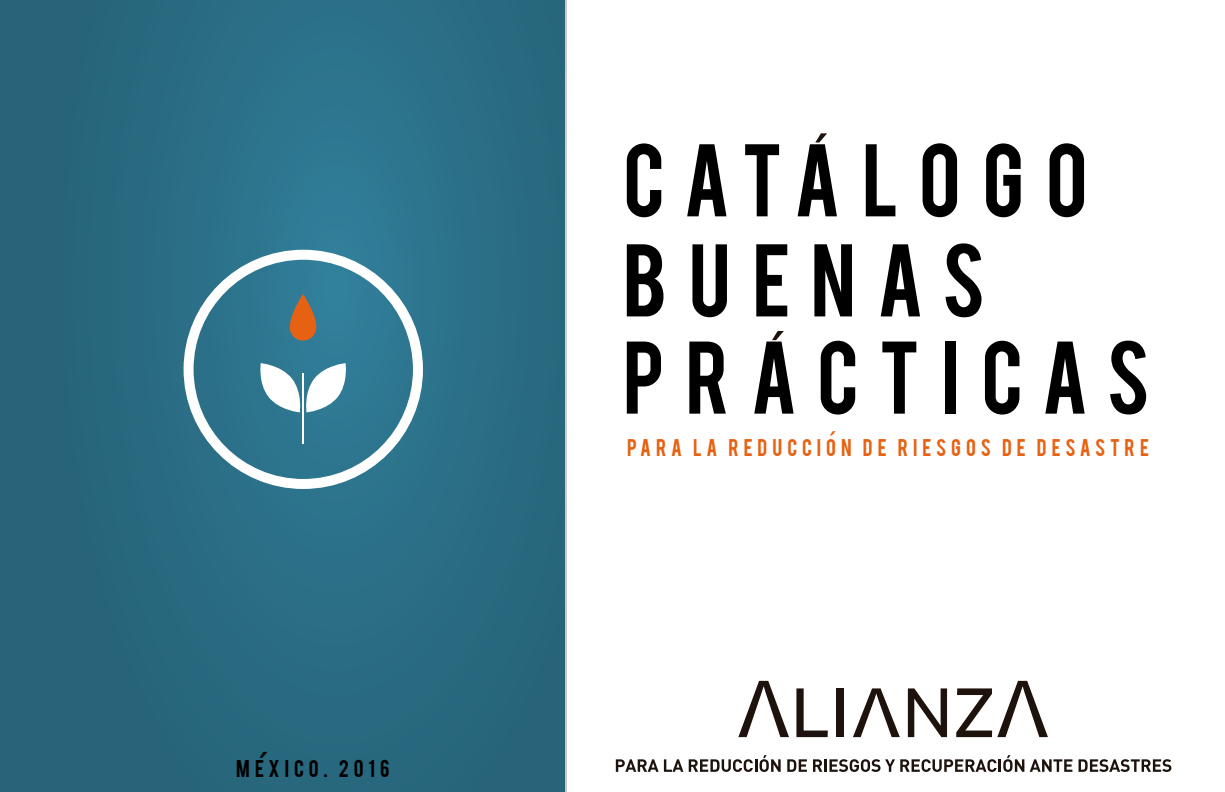
<style>
.page{position:relative;width:1225px;height:792px;background:#fff}
.page>*{position:absolute;margin:0;border:0;box-sizing:border-box;transform-origin:0 0}
.t1{font:81px/97.2px "Bebas";letter-spacing:.25em;color:#010001}
.t2{font:64px "Myriad Pro";color:#1e120d}
.t3{font:42px "Myriad Pro";color:#1e120d}
.t4{font:30px "Myriad Pro";color:#e76112}
.t5{font:19px "Bebas";letter-spacing:.26em;color:#e76112}
.t6{font:19px "Bebas";letter-spacing:.26em;color:#010001}
</style>
<div class="page">
<svg style="left:0;top:0;width:567px;height:792px;background:#2c6d84"></svg>
<svg style="left:290px;top:294px;width:26px;height:47px"></svg>
<svg style="left:258px;top:363px;width:90px;height:49px"></svg>
<hr style="left:302px;top:373px;width:2px;height:71px;background:#fff">
<div style="left:183px;top:250px;width:240px;height:239px;border:10px solid #fff;border-radius:50%"></div>
<svg style="left:738px;top:681px;width:51px;height:56px"></svg>
<svg style="left:796px;top:688px;width:32px;height:49px"></svg>
<div style="left:836px;top:688px;width:8px;height:49px;background:#1e120d"></div>
<svg style="left:853px;top:688px;width:47px;height:49px"></svg>
<svg style="left:908px;top:688px;width:39px;height:49px"></svg>
<svg style="left:956px;top:681px;width:92px;height:56px"></svg>
<svg style="left:616px;top:759px;width:42px;height:13px"></svg>
<svg style="left:664px;top:755px;width:116px;height:17px"></svg>
<svg style="left:787px;top:759px;width:20px;height:13px"></svg>
<svg style="left:813px;top:755px;width:259px;height:17px"></svg>
<svg style="left:1078px;top:759px;width:93px;height:13px"></svg>
<h3 class="t3" style="left:255px;top:741px;width:14px">´</h3>
<p class="t6" style="left:236px;top:755px;width:155px">MEXICO. 2016</p>
<h2 class="t2" style="left:809px;top:117px;width:21px">´</h2>
<h1 class="t1" style="left:623px;top:126px;width:466px">CATALOGO</h1>
<h1 class="t1" style="left:623px;top:226px;width:528px">BUENAS<br>PRACTICAS</h1>
<h2 class="t2" style="left:765px;top:314px;width:21px">´</h2>
<h3 class="t4" style="left:827px;top:424px;width:10px">´</h3>
<p class="t5" style="left:627px;top:434px;width:523px">PARA LA REDUCCION DE RIESGOS DE DESASTRE</p>
</div>
